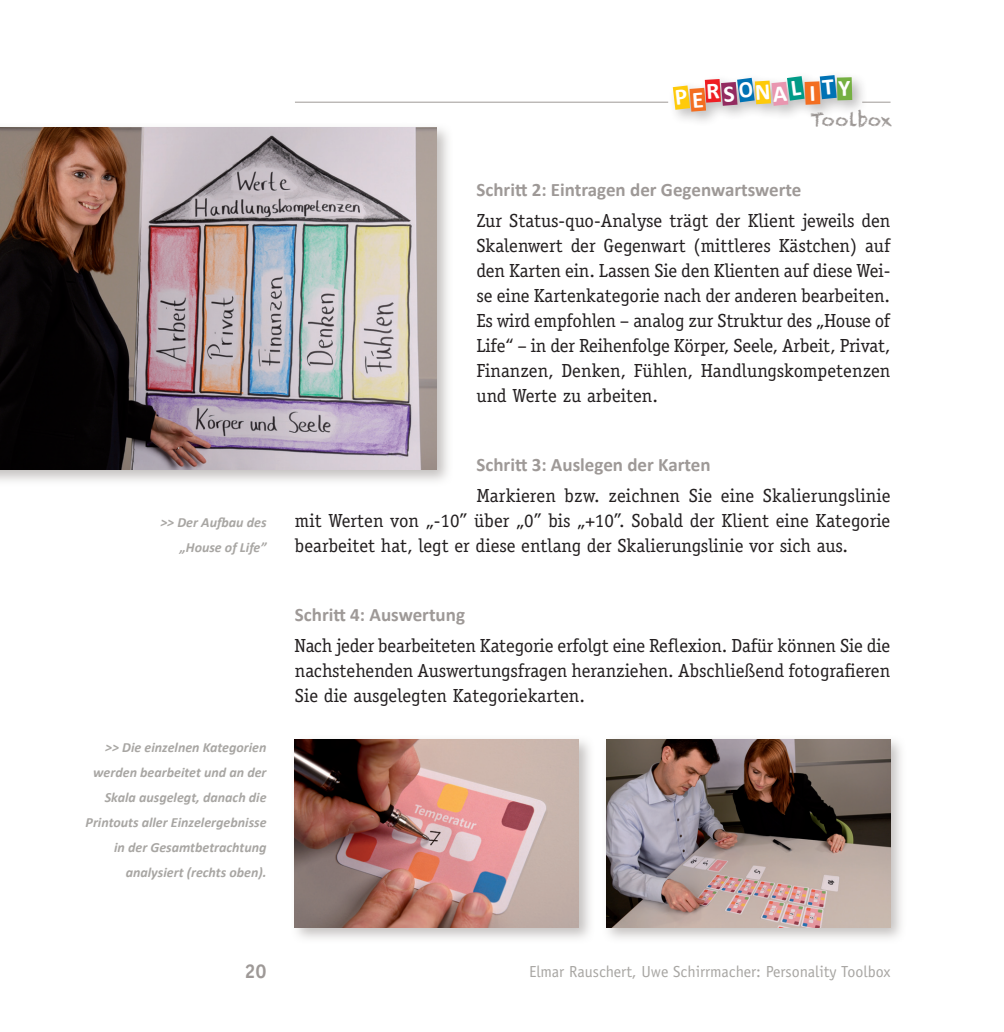
<style>
.page{position:relative;width:1004px;height:1032px;background:#fff}
.page>*{position:absolute;margin:0;border:0;box-sizing:border-box;transform-origin:0 0}
.t1{font:700 20px "Officina Sans";color:#9e9997}
.t2{font:19px/25px "Officina Serif";color:#231f20;text-align:justify}
.t3{font:700 19px "Calibri";color:#9e9997}
.t4{font:18px "Chalkduster";color:#9e9997}
.t5{font:16px "Officina Sans";color:#a8a6a3}
.t6{font:italic 700 14px/25px "Calibri";color:#a8a6a3;text-align:right}
</style>
<div class="page">
<hr style="left:295px;top:102px;width:373px;height:1px;background:#9e9997">
<svg style="left:867px;top:102px;width:23px;height:1px"></svg>
<div style="left:667px;top:70px;width:200px;height:57px;background:#231f20;opacity:.3"></div>
<div style="left:836px;top:77px;width:16px;height:23px;background:#75b042"></div>
<div style="left:0;top:122px;width:453px;height:365px;background:#9e9997;opacity:.6"></div>
<img style="left:0;top:128px;width:437px;height:342px">
<div style="left:289px;top:734px;width:306px;height:210px;background:#9e9997;opacity:.6"></div>
<img style="left:295px;top:739px;width:283px;height:188px">
<div style="left:601px;top:734px;width:305px;height:210px;background:#9e9997;opacity:.6"></div>
<img style="left:606px;top:739px;width:284px;height:188px">
<svg style="left:672px;top:75px;width:178px;height:37px"></svg>
<p class="t4" style="left:810px;top:109px;width:83px">Toolbox</p>
<p class="t6" style="left:160px;top:509px;width:108px">&gt;&gt; Der Aufbau des „House of Life”</p>
<p class="t6" style="left:86px;top:734px;width:182px">&gt;&gt; Die einzelnen Kategorien werden bearbeitet und an der<br>Skala ausgelegt, danach die<br>Printouts aller Einzelergebnisse in der Gesamtbetrachtung analysiert (rechts oben).</p>
<p class="t3" style="left:476px;top:178px;width:326px">Schritt 2: Eintragen der Gegenwartswerte</p>
<p class="t2" style="left:476px;top:208px;width:415px">Zur Status-quo-Analyse trägt der Klient jeweils den Skalenwert der Gegenwart (mittleres Kästchen) auf den Karten ein. Lassen Sie den Klienten auf diese Wei&shy;se eine Kartenkategorie nach der anderen bearbeiten.<br>Es wird empfohlen – analog zur Struktur des „House of Life“ – in der Reihenfolge Körper, Seele, Arbeit, Privat, Finanzen, Denken, Fühlen, Handlungskompetenzen und Werte zu arbeiten.</p>
<p class="t3" style="left:476px;top:453px;width:236px">Schritt 3: Auslegen der Karten</p>
<p class="t2" style="left:295px;top:483px;width:597px;text-indent:181px">Markieren bzw. zeichnen Sie eine Skalierungslinie mit Werten von „-10” über „0” bis „+10”. Sobald der Klient eine Kategorie bearbeitet hat, legt er diese entlang der Skalierungslinie vor sich aus.</p>
<p class="t3" style="left:295px;top:603px;width:171px">Schritt 4: Auswertung</p>
<p class="t2" style="left:295px;top:633px;width:597px">Nach jeder bearbeiteten Kategorie erfolgt eine Reflexion. Dafür können Sie die nachstehenden Auswertungsfragen heranziehen. Abschließend fotografieren Sie die ausgelegten Kategoriekarten.</p>
<p class="t1" style="left:244px;top:959px;width:24px">20</p>
<p class="t5" style="left:529px;top:962px;width:363px">Elmar Rauschert, Uwe Schirrmacher: Personality Toolbox</p>
</div>
